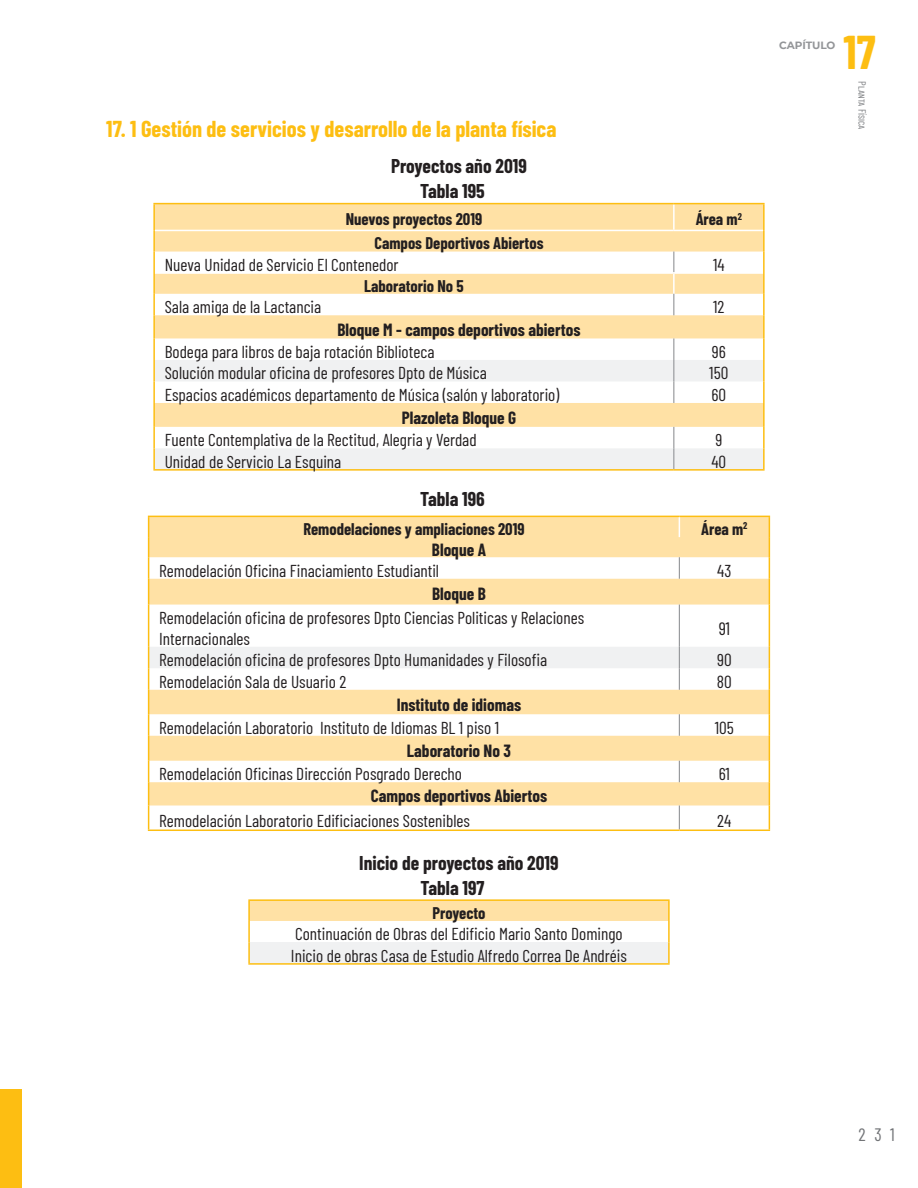
<style>
.page{position:relative;width:918px;height:1188px;background:#fff}
.page>*{position:absolute;margin:0;border:0;box-sizing:border-box;transform-origin:0 0}
.t1{font:700 46.2px "Barlow Condensed";color:#fdbe12}
.t2{font:700 22.5px "Barlow Condensed";color:#fdbe12}
.t3{font:700 19.5px "Barlow Condensed";color:#231f20}
.t4{font:18px "Barlow Condensed";color:#727477}
.t5{font:18px "Barlow Condensed";color:#231f20}
.t6{font:17.25px/20.7px "Barlow Condensed";color:#231f20}
.t7{font:700 17.25px "Barlow Condensed";color:#231f20}
.t8{font:700 16.5px "Barlow Condensed";color:#231f20}
.t9{font:10.5px "Barlow Condensed";color:#808285}
.t10{font:700 10.5px "Montserrat";letter-spacing:-.01em;color:#939598}
</style>
<div class="page">
<div style="left:0;top:1089px;width:21px;height:99px;background:#fdbe12"></div>
<svg style="left:155px;top:204px;width:608px;height:156px;fill:#ffe1a5"></svg>
<svg style="left:155px;top:360px;width:608px;height:109px"></svg>
<hr style="left:673px;top:204px;width:2px;height:26px;background:#fff">
<hr style="left:673px;top:274px;width:2px;height:20px;background:#fff">
<svg style="left:673px;top:252px;width:1px;height:20px"></svg>
<svg style="left:673px;top:294px;width:1px;height:21px"></svg>
<svg style="left:673px;top:338px;width:1px;height:65px"></svg>
<svg style="left:673px;top:427px;width:1px;height:42px"></svg>
<hr style="left:155px;top:230px;width:519px;height:1px;background:#fff">
<hr style="left:674px;top:230px;width:89px;height:1px;background:#fff">
<hr style="left:155px;top:272px;width:519px;height:2px;background:#fff">
<hr style="left:674px;top:272px;width:89px;height:2px;background:#fff">
<hr style="left:153px;top:203px;width:521px;height:1px;background:#fdbe12">
<hr style="left:153px;top:204px;width:2px;height:26px;background:#fdbe12">
<hr style="left:674px;top:203px;width:91px;height:1px;background:#fdbe12">
<hr style="left:763px;top:204px;width:2px;height:26px;background:#fdbe12">
<hr style="left:153px;top:230px;width:2px;height:22px;background:#fdbe12">
<hr style="left:763px;top:230px;width:2px;height:22px;background:#fdbe12">
<hr style="left:153px;top:252px;width:2px;height:21px;background:#fdbe12">
<hr style="left:763px;top:252px;width:2px;height:21px;background:#fdbe12">
<hr style="left:153px;top:273px;width:2px;height:21px;background:#fdbe12">
<hr style="left:763px;top:273px;width:2px;height:21px;background:#fdbe12">
<hr style="left:153px;top:294px;width:2px;height:21px;background:#fdbe12">
<hr style="left:763px;top:294px;width:2px;height:21px;background:#fdbe12">
<hr style="left:153px;top:338px;width:2px;height:22px;background:#fdbe12">
<hr style="left:763px;top:338px;width:2px;height:22px;background:#fdbe12">
<hr style="left:153px;top:360px;width:2px;height:21px;background:#fdbe12">
<hr style="left:763px;top:360px;width:2px;height:21px;background:#fdbe12">
<hr style="left:153px;top:381px;width:2px;height:22px;background:#fdbe12">
<hr style="left:763px;top:381px;width:2px;height:22px;background:#fdbe12">
<hr style="left:153px;top:427px;width:2px;height:21px;background:#fdbe12">
<hr style="left:763px;top:427px;width:2px;height:21px;background:#fdbe12">
<hr style="left:153px;top:448px;width:2px;height:21px;background:#fdbe12">
<hr style="left:763px;top:448px;width:2px;height:21px;background:#fdbe12">
<hr style="left:153px;top:469px;width:521px;height:2px;background:#fdbe12">
<hr style="left:674px;top:469px;width:91px;height:2px;background:#fdbe12">
<hr style="left:153px;top:315px;width:2px;height:23px;background:#fdbe12">
<hr style="left:763px;top:315px;width:2px;height:23px;background:#fdbe12">
<hr style="left:153px;top:403px;width:2px;height:24px;background:#fdbe12">
<hr style="left:763px;top:403px;width:2px;height:24px;background:#fdbe12">
<svg style="left:149px;top:517px;width:620px;height:130px;fill:#ffe3a5"></svg>
<svg style="left:679px;top:517px;width:1px;height:20px"></svg>
<svg style="left:679px;top:557px;width:1px;height:22px"></svg>
<hr style="left:679px;top:605px;width:1px;height:42px;background:#939598">
<hr style="left:148px;top:516px;width:531px;height:1px;background:#fdbe12">
<hr style="left:679px;top:516px;width:91px;height:1px;background:#fdbe12">
<hr style="left:148px;top:605px;width:1px;height:42px;background:#fdbe12">
<hr style="left:769px;top:605px;width:1px;height:42px;background:#fdbe12">
<hr style="left:148px;top:830px;width:531px;height:1px;background:#fdbe12">
<hr style="left:679px;top:830px;width:91px;height:1px;background:#fdbe12">
<svg style="left:148px;top:517px;width:1px;height:88px"></svg>
<svg style="left:769px;top:517px;width:1px;height:88px"></svg>
<svg style="left:148px;top:647px;width:622px;height:183px"></svg>
<div style="left:249px;top:900px;width:420px;height:21px;background:#ffe1a5"></div>
<div style="left:249px;top:942px;width:420px;height:22px;background:#f0f1f2"></div>
<hr style="left:248px;top:899px;width:422px;height:2px;background:#fdbe12">
<hr style="left:248px;top:901px;width:2px;height:20px;background:#fdbe12">
<hr style="left:668px;top:901px;width:2px;height:20px;background:#fdbe12">
<hr style="left:248px;top:921px;width:2px;height:21px;background:#fdbe12">
<hr style="left:668px;top:921px;width:2px;height:21px;background:#fdbe12">
<hr style="left:248px;top:942px;width:2px;height:21px;background:#fdbe12">
<hr style="left:668px;top:942px;width:2px;height:21px;background:#fdbe12">
<hr style="left:248px;top:963px;width:422px;height:2px;background:#fdbe12">
<h2 class="t2" style="left:106px;top:113px;width:452px">17. 1 Gestión de servicios y desarrollo de la planta física</h2>
<p class="t3" style="left:391px;top:153px;width:137px">Proyectos año 2019</p>
<p class="t8" style="left:346px;top:208px;width:138px">Nuevos proyectos 2019</p>
<p class="t8" style="left:696px;top:208px;width:48px">Área m<sup>2</sup></p>
<p class="t8" style="left:374px;top:232px;width:171px">Campos Deportivos Abiertos</p>
<p class="t6" style="left:165px;top:253px;width:235px">Nueva Unidad de Servicio El Contenedor</p>
<p class="t6" style="left:713px;top:253px;width:13px">14</p>
<p class="t8" style="left:364px;top:274px;width:101px">Laboratorio No 5</p>
<p class="t6" style="left:165px;top:295px;width:158px">Sala amiga de la Lactancia</p>
<p class="t6" style="left:713px;top:295px;width:13px">12</p>
<p class="t7" style="left:338px;top:317px;width:244px">Bloque M - campos deportivos abiertos</p>
<p class="t6" style="left:165px;top:340px;width:271px">Bodega para libros de baja rotación Biblioteca</p>
<p class="t6" style="left:712px;top:340px;width:16px">96</p>
<p class="t6" style="left:165px;top:362px;width:324px">Solución modular oficina de profesores Dpto de Música</p>
<p class="t6" style="left:709px;top:362px;width:21px">150</p>
<p class="t6" style="left:165px;top:383px;width:396px">Espacios académicos departamento de Música (salón y laboratorio)</p>
<p class="t6" style="left:711px;top:383px;width:16px">60</p>
<p class="t7" style="left:402px;top:405px;width:116px">Plazoleta Bloque G</p>
<p class="t6" style="left:165px;top:428px;width:313px">Fuente Contemplativa de la Rectitud, Alegria y Verdad</p>
<p class="t6" style="left:715px;top:428px;width:8px">9</p>
<p class="t6" style="left:165px;top:450px;width:178px">Unidad de Servicio La Esquina</p>
<p class="t6" style="left:711px;top:450px;width:16px">40</p>
<p class="t3" style="left:420px;top:177px;width:66px">Tabla 195</p>
<p class="t3" style="left:420px;top:485px;width:66px">Tabla 196</p>
<p class="t8" style="left:303px;top:517px;width:223px">Remodelaciones y ampliaciones 2019</p>
<p class="t8" style="left:701px;top:517px;width:48px">Área m<sup>2</sup></p>
<p class="t7" style="left:432px;top:537px;width:56px">Bloque A</p>
<p class="t6" style="left:159px;top:559px;width:281px">Remodelación Oficina Finaciamiento Estudiantil</p>
<p class="t6" style="left:717px;top:559px;width:16px">43</p>
<p class="t7" style="left:432px;top:582px;width:55px">Bloque B</p>
<p class="t6" style="left:159px;top:606px;width:426px">Remodelación oficina de profesores Dpto Ciencias Politicas y Relaciones<br>Internacionales</p>
<p class="t5" style="left:719px;top:615px;width:13px">91</p>
<p class="t6" style="left:159px;top:648px;width:390px">Remodelación oficina de profesores Dpto Humanidades y Filosofia</p>
<p class="t6" style="left:717px;top:648px;width:16px">90</p>
<p class="t6" style="left:159px;top:670px;width:189px">Remodelación Sala de Usuario 2</p>
<p class="t6" style="left:717px;top:670px;width:16px">80</p>
<p class="t7" style="left:397px;top:692px;width:126px">Instituto de idiomas</p>
<p class="t6" style="left:159px;top:716px;width:341px">Remodelación Laboratorio Instituto de Idiomas BL 1 piso 1</p>
<p class="t6" style="left:715px;top:716px;width:21px">105</p>
<p class="t7" style="left:407px;top:738px;width:106px">Laboratorio No 3</p>
<p class="t6" style="left:159px;top:762px;width:304px">Remodelación Oficinas Dirección Posgrado Derecho</p>
<p class="t6" style="left:719px;top:762px;width:13px">61</p>
<p class="t7" style="left:371px;top:784px;width:178px">Campos deportivos Abiertos</p>
<p class="t6" style="left:159px;top:809px;width:312px">Remodelación Laboratorio Edificiaciones Sostenibles</p>
<p class="t6" style="left:717px;top:809px;width:16px">24</p>
<p class="t3" style="left:359px;top:849px;width:201px">Inicio de proyectos año 2019</p>
<p class="t8" style="left:433px;top:901px;width:54px">Proyecto</p>
<p class="t6" style="left:291px;top:922px;width:338px;line-height:21.5px">Continuación de Obras del Edificio Mario Santo Domingo<br>Inicio de obras Casa de Estudio Alfredo Correa De Andréis</p>
<p class="t3" style="left:420px;top:875px;width:66px">Tabla 197</p>
<p class="t10" style="left:779px;top:38px;width:58px">CAPÍTULO</p>
<h1 class="t1" style="left:844px;top:20px;width:33px">17</h1>
<p class="t9" style="left:870px;top:81px;width:50px;rotate:90deg">Planta Física</p>
<p class="t4" style="left:858px;top:1121px;width:38px">231</p>
</div>
